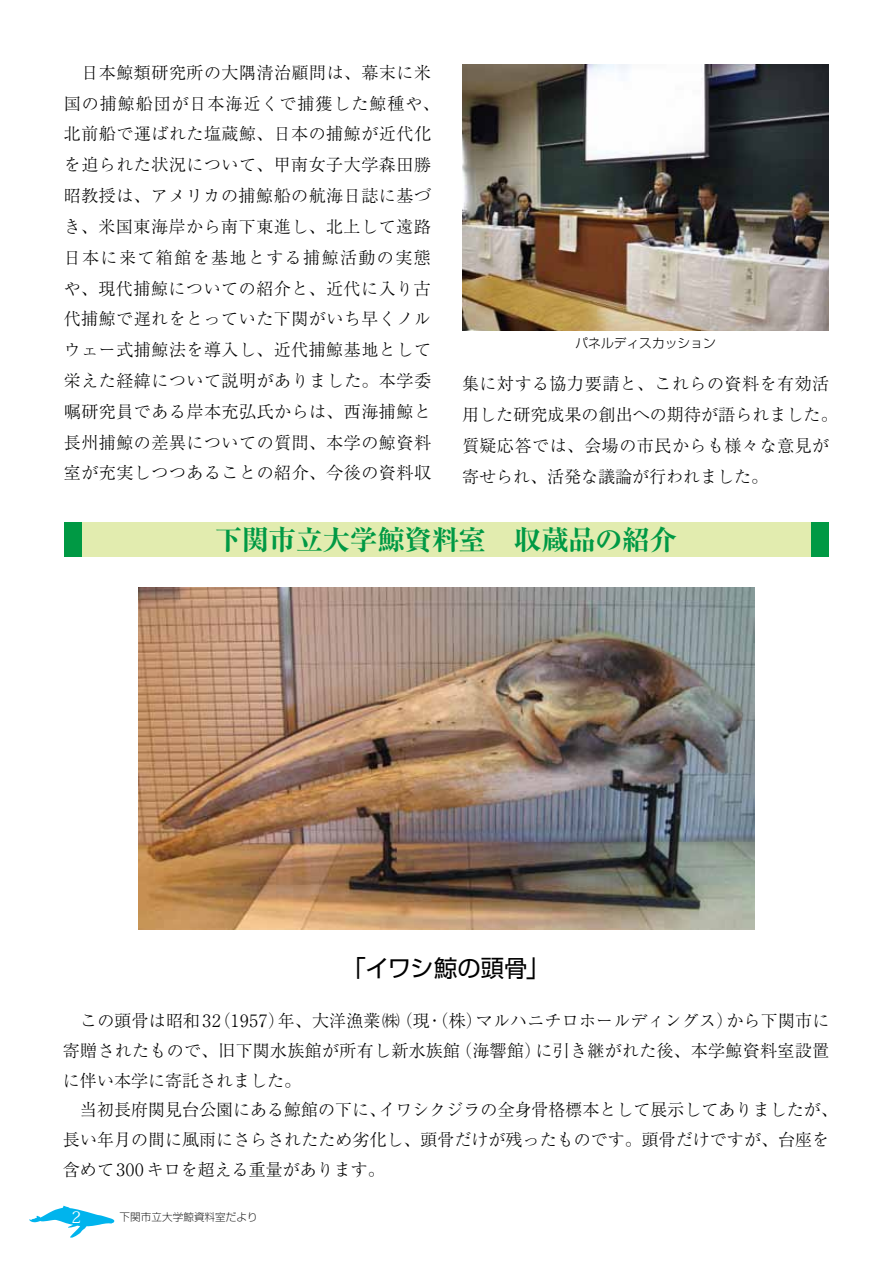
<style>
.page{position:relative;width:893px;height:1263px;background:#fff}
.page>*{position:absolute;margin:0;border:0;box-sizing:border-box;transform-origin:0 0}
.t1{font:700 expanded 27.6px "Ryumin Pr 6 N";letter-spacing:-.02em;color:#094}
.t2{font:23.4px "Shin Go Pr 6 N";letter-spacing:-.005em;color:#000}
.t3{font:300 16.95px/30.8px "Ryumin Pr 6";letter-spacing:.03em;color:#000}
.t4{font:300 16.95px/29.7px "Ryumin Pr 6";color:#000}
.t5{font:15.9px "Koz Min Pro";color:#fff}
.t6{font:300 12.75px "Shin Go Pr 6";color:#000}
.t7{font:300 expanded 10.65px "Shin Go Pr 6 N";color:#000}
</style>
<div class="page">
<svg style="left:29px;top:1206px;width:85px;height:32px"></svg>
<div style="left:64px;top:523px;width:764px;height:34px;background:#e2ecaf"></div>
<img style="left:138px;top:588px;width:617px;height:341px">
<div style="left:65px;top:523px;width:17px;height:34px;background:#094"></div>
<div style="left:811px;top:523px;width:17px;height:34px;background:#094"></div>
<img style="left:462px;top:64px;width:367px;height:267px">
<p class="t3" style="left:64px;top:56px;width:377px">　日本鯨類研究所の大隅清治顧問は、幕末に米国の捕鯨船団が日本海近くで捕獲した鯨種や、北前船で運ばれた塩蔵鯨、日本の捕鯨が近代化を迫られた状況について、甲南女子大学森田勝昭教授は、アメリカの捕鯨船の航海日誌に基づき、米国東海岸から南下東進し、北上して遠路日本に来て箱館を基地とする捕鯨活動の実態や、現代捕鯨についての紹介と、近代に入り古代捕鯨で遅れをとっていた下関がいち早くノルウェー式捕鯨法を導入し、近代捕鯨基地として栄えた経緯について説明がありました。本学委嘱研究員である岸本充弘氏からは、西海捕鯨と長州捕鯨の差異についての質問、本学の鯨資料室が充実しつつあることの紹介、今後の資料収</p>
<p class="t6" style="left:575px;top:333px;width:142px">パネルディスカッション</p>
<p class="t3" style="left:462px;top:367px;width:377px">集に対する協力要請と、これらの資料を有効活用した研究成果の創出への期待が語られました。質疑応答では、会場の市民からも様々な意見が寄せられ、活発な議論が行われました。</p>
<h1 class="t1" style="left:215px;top:518px;width:464px">下関市立大学鯨資料室　収蔵品の紹介</h1>
<h2 class="t2" style="left:342px;top:949px;width:209px">「イワシ鯨の頭骨」</h2>
<p class="t4" style="left:63px;top:1005px;width:776px">　この頭骨は昭和 32（1957）年、大洋漁業㈱（現・（株）マルハニチロホールディングス）から下関市に寄贈されたもので、旧下関水族館が所有し新水族館（海響館）に引き継がれた後、本学鯨資料室設置に伴い本学に寄託されました。<br>　当初長府関見台公園にある鯨館の下に、イワシクジラの全身骨格標本として展示してありましたが、長い年月の間に風雨にさらされたため劣化し、頭骨だけが残ったものです。頭骨だけですが、台座を含めて 300 キロを超える重量があります。</p>
<p class="t5" style="left:72px;top:1206px;width:11px">2</p>
<p class="t7" style="left:120px;top:1208px;width:140px">下関市立大学鯨資料室だより</p>
</div>
